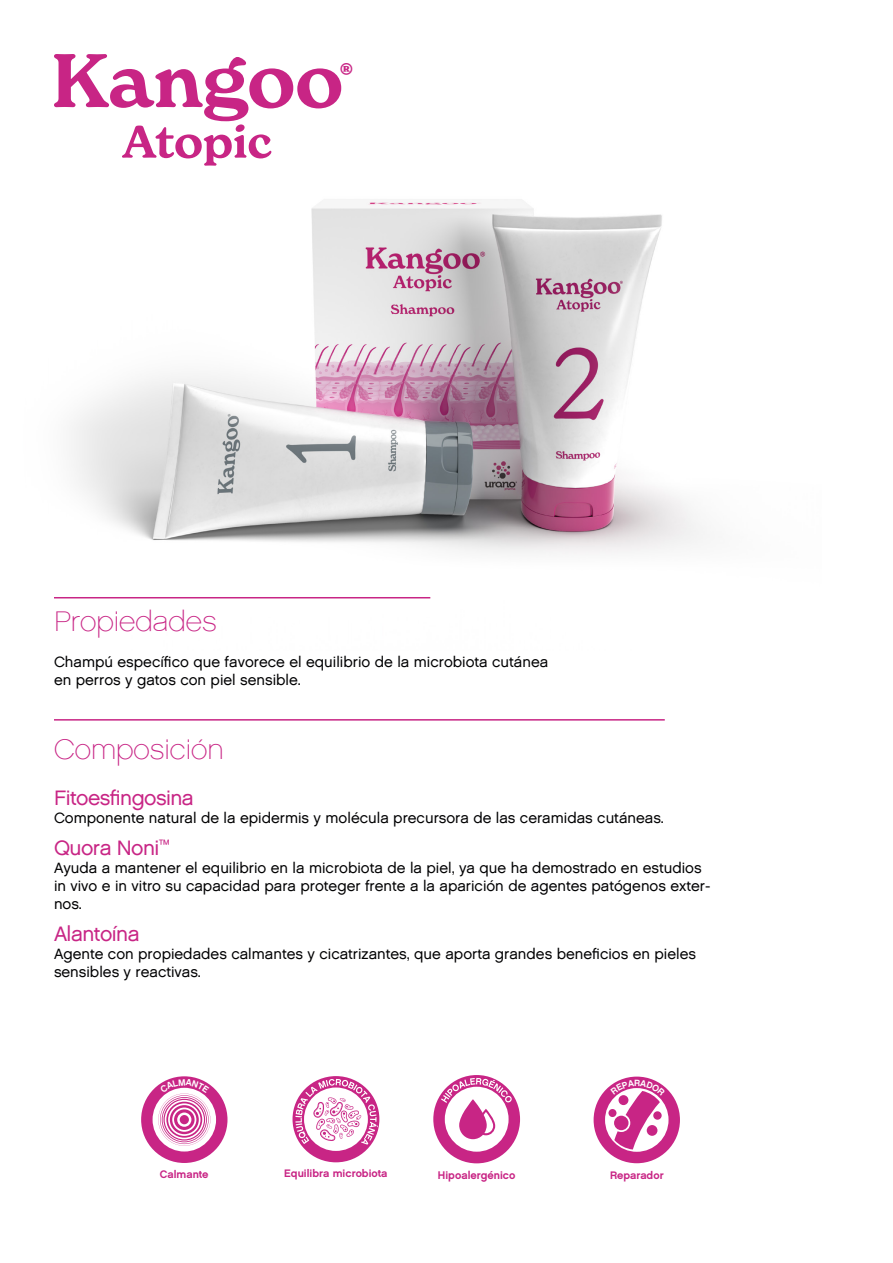
<style>
.page{position:relative;width:893px;height:1263px;background:#fff}
.page>*{position:absolute;margin:0;border:0;box-sizing:border-box;transform-origin:0 0}
.t1{font:28.5px "Chalet Paris Nineteen Sixty";color:#c82585}
.t2{font:21px "Chalet London Nineteen Sixty";letter-spacing:-.025em;color:#c82585}
.t3{font:700 19.05px "New Spirit";color:#c82585}
.t4{font:15px/18px "Chalet London Nineteen Sixty";color:#000002}
.t5{font:11.1px "Chalet New York Nineteen Sixty";color:#c82585}
.t6{font:10.8px "Chalet New York Nineteen Sixty";color:#c82585}
</style>
<div class="page">
<img style="left:54px;top:199px;width:651px;height:400px">
<svg style="left:54px;top:54px;width:287px;height:112px"></svg>
<hr style="left:54px;top:597px;width:376px;height:1px;background:#c82585">
<hr style="left:54px;top:719px;width:611px;height:2px;background:#c82585">
<svg style="left:433px;top:1075px;width:87px;height:88px"></svg>
<svg style="left:293px;top:1076px;width:86px;height:86px"></svg>
<svg style="left:594px;top:1076px;width:86px;height:87px"></svg>
<svg style="left:141px;top:1076px;width:86px;height:87px"></svg>
<p class="t3" style="left:340px;top:59px;width:15px">®</p>
<h1 class="t1" style="left:54px;top:604px;width:164px">Propiedades</h1>
<p class="t4" style="left:54px;top:652px;width:496px">Champú específico que favorece el equilibrio de la microbiota cutánea en perros y gatos con piel sensible.</p>
<h1 class="t1" style="left:54px;top:733px;width:171px">Composición</h1>
<h2 class="t2" style="left:54px;top:785px;width:141px">Fitoesfingosina</h2>
<p class="t4" style="left:54px;top:809px;width:611px">Componente natural de la epidermis y molécula precursora de las ceramidas cutáneas.</p>
<h2 class="t2" style="left:54px;top:835px;width:117px">Quora Noni<sup>™</sup></h2>
<p class="t4" style="left:54px;top:859px;width:658px">Ayuda a mantener el equilibrio en la microbiota de la piel, ya que ha demostrado en estudios in vivo e in vitro su capacidad para proteger frente a la aparición de agentes patógenos exter&shy;nos.</p>
<h2 class="t2" style="left:54px;top:920px;width:87px">Alantoína</h2>
<p class="t4" style="left:54px;top:944px;width:643px">Agente con propiedades calmantes y cicatrizantes, que aporta grandes beneficios en pieles sensibles y reactivas.</p>
<p class="t6" style="left:160px;top:1168px;width:50px">Calmante</p>
<p class="t6" style="left:284px;top:1167px;width:105px">Equilibra microbiota</p>
<p class="t5" style="left:438px;top:1169px;width:79px">Hipoalergénico</p>
<p class="t6" style="left:610px;top:1168px;width:55px">Reparador</p>
</div>
